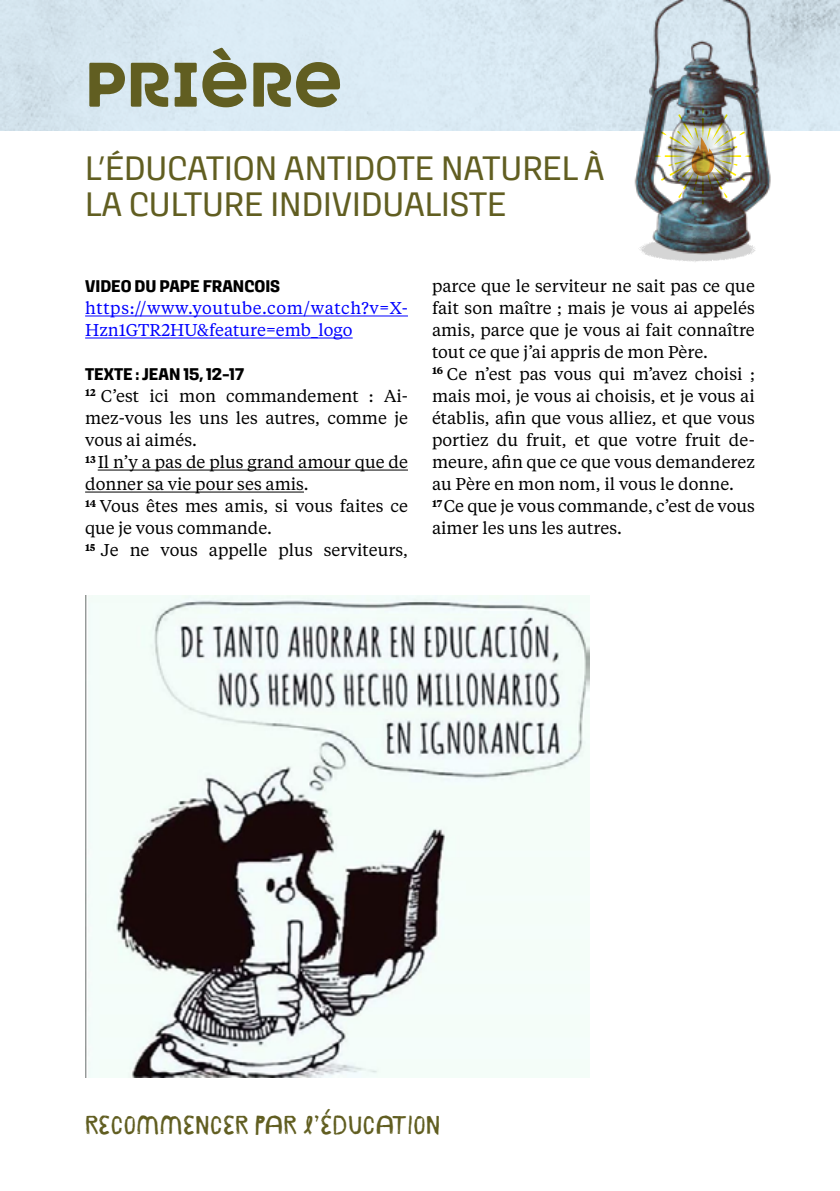
<style>
.page{position:relative;width:840px;height:1191px;background:#fff}
.page>*{position:absolute;margin:0;border:0;box-sizing:border-box;transform-origin:0 0}
.t1{font:800 60px "Heavitas Neue";color:#615e21}
.t2{font:34px/36px "Kawak";color:#615e21}
.t3{font:26px "Janmeid";color:#615e21}
.t4{font:17px/22px "Tiempos Text";color:#000}
.t5{font:17px/22px "Tiempos Text";letter-spacing:.005em;color:#00f}
.t6{font:700 17px "Kawak";color:#000}
</style>
<div class="page">
<div style="left:0;top:0;width:839px;height:130px;background:#d9e9f3"></div>
<hr style="left:85px;top:316px;width:323px;height:1px;background:#00f">
<hr style="left:85px;top:338px;width:267px;height:1px;background:#00f">
<hr style="left:98px;top:470px;width:310px;height:1px;background:#000">
<hr style="left:85px;top:492px;width:219px;height:1px;background:#000">
<img style="left:609px;top:0;width:188px;height:224px">
<img style="left:639px;top:224px;width:117px;height:38px">
<img style="left:654px;top:108px;width:96px;height:96px">
<img style="left:85px;top:595px;width:504px;height:482px">
<h1 class="t1" style="left:85px;top:47px;width:259px">PRIÈRE</h1>
<h2 class="t2" style="left:85px;top:151px;width:520px">L’ÉDUCATION ANTIDOTE NATUREL À<br>LA CULTURE INDIVIDUALISTE</h2>
<p class="t6" style="left:85px;top:276px;width:196px">VIDEO DU PAPE FRANCOIS</p>
<p class="t5" style="left:85px;top:296px;width:324px">https://www.youtube.com/watch?v=X-<br>Hzn1GTR2HU&amp;feature=emb_logo</p>
<p class="t6" style="left:85px;top:364px;width:160px">TEXTE : JEAN 15, 12-17</p>
<p class="t4" style="left:85px;top:384px;width:324px"><sup>12</sup> C’est ici mon commandement : Ai&shy;mez-vous les uns les autres, comme je vous ai aimés.<br><sup>13</sup> Il n’y a pas de plus grand amour que de donner sa vie pour ses amis.<br><sup>14</sup> Vous êtes mes amis, si vous faites ce que je vous commande.<br><sup>15</sup> Je ne vous appelle plus serviteurs,</p>
<p class="t4" style="left:432px;top:274px;width:324px">parce que le serviteur ne sait pas ce que fait son maître ; mais je vous ai appelés amis, parce que je vous ai fait connaître tout ce que j’ai appris de mon Père.<br><sup>16</sup> Ce n’est pas vous qui m’avez choisi ; mais moi, je vous ai choisis, et je vous ai établis, afin que vous alliez, et que vous portiez du fruit, et que votre fruit de&shy;meure, afin que ce que vous demanderez au Père en mon nom, il vous le donne.<br><sup>17</sup> Ce que je vous commande, c’est de vous aimer les uns les autres.</p>
<h3 class="t3" style="left:85px;top:1108px;width:357px">RECOMMENCER PAR L’ÉDUCATION</h3>
</div>
